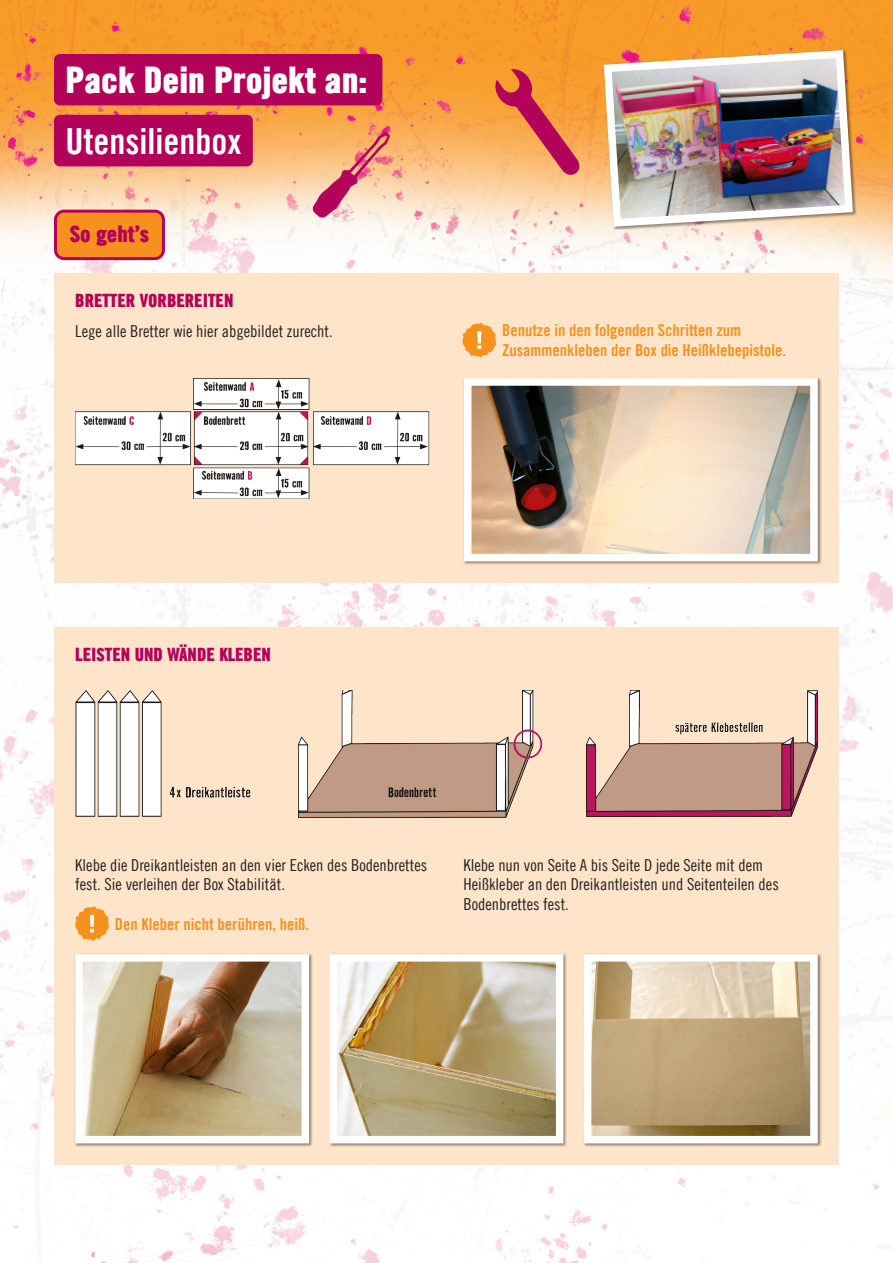
<style>
.page{position:relative;width:893px;height:1263px;background:#fff}
.page>*{position:absolute;margin:0;border:0;box-sizing:border-box;transform-origin:0 0}
.t1{font:36px "Trade Gothic Hornbach Super Bd";color:#fff}
.t2{font:36px "Trade Gothic Hornbach Bd Cn 20";color:#fff}
.t3{font:22.5px "Trade Gothic Hornbach Super Bd";color:#b3025a}
.t4{font:18px "Trade Gothic Hornbach Super Bd";color:#b3025a}
.t5{font:16.5px/19.5px "Trade Gothic Hornbach Cn 18";color:#231f20}
.t6{font:16.5px/19.5px "Trade Gothic Hornbach Bd Cn 20";color:#f6911e}
</style>
<div class="page">
<img style="left:0;top:0;width:893px;height:1263px">
<div style="left:54px;top:627px;width:785px;height:538px;background:#fee5ca"></div>
<div style="left:54px;top:273px;width:785px;height:310px;background:#fee5ca"></div>
<div style="left:54px;top:115px;width:199px;height:51px;background:#b3025a;border-radius:6px"></div>
<div style="left:54px;top:54px;width:328px;height:51px;background:#b3025a;border-radius:6px"></div>
<div style="left:56px;top:211px;width:107px;height:48px;background:#f6911e;border-radius:9px"></div>
<div style="left:54px;top:210px;width:111px;height:50px;border:3px solid #b3025a;border-radius:9px"></div>
<svg style="left:75px;top:906px;width:34px;height:35px"></svg>
<svg style="left:462px;top:323px;width:34px;height:35px"></svg>
<img style="left:170px;top:786px;width:81px;height:12px">
<img style="left:75px;top:378px;width:354px;height:121px">
<div style="left:463px;top:378px;width:359px;height:188px;background:#231f20;opacity:.5"></div>
<img style="left:473px;top:387px;width:336px;height:165px">
<div style="left:464px;top:378px;width:354px;height:183px;border:8px solid #fff"></div>
<img style="left:298px;top:690px;width:245px;height:127px">
<img style="left:586px;top:690px;width:232px;height:127px">
<div style="left:75px;top:953px;width:238px;height:194px;background:#231f20;opacity:.5"></div>
<img style="left:84px;top:963px;width:216px;height:171px">
<div style="left:75px;top:954px;width:234px;height:189px;border:8px solid #fff"></div>
<div style="left:329px;top:953px;width:239px;height:194px;background:#231f20;opacity:.5"></div>
<img style="left:339px;top:963px;width:215px;height:171px">
<div style="left:330px;top:954px;width:233px;height:189px;border:8px solid #fff"></div>
<div style="left:583px;top:953px;width:239px;height:194px;background:#231f20;opacity:.5"></div>
<img style="left:593px;top:963px;width:216px;height:171px">
<div style="left:584px;top:954px;width:234px;height:189px;border:8px solid #fff"></div>
<img style="left:600px;top:46px;width:257px;height:185px">
<img style="left:75px;top:690px;width:87px;height:127px">
<svg style="left:492px;top:69px;width:89px;height:106px;background:#e7804e"></svg>
<svg style="left:312px;top:132px;width:78px;height:86px;background:#eca18d"></svg>
<h1 class="t1" style="left:65px;top:57px;width:303px">Pack Dein Projekt an:</h1>
<h1 class="t2" style="left:65px;top:119px;width:177px">Utensilienbox</h1>
<h2 class="t3" style="left:70px;top:219px;width:81px">So geht’s</h2>
<p class="t4" style="left:75px;top:289px;width:160px">BRETTER VORBEREITEN</p>
<p class="t5" style="left:75px;top:321px;width:259px">Lege alle Bretter wie hier abgebildet zurecht.</p>
<p class="t4" style="left:75px;top:643px;width:197px">LEISTEN UND WÄNDE KLEBEN</p>
<p class="t6" style="left:502px;top:321px;width:285px">Benutze in den folgenden Schritten zum<br>Zusammenkleben der Box die Heißklebepistole.</p>
<p class="t5" style="left:75px;top:855px;width:353px">Klebe die Dreikantleisten an den vier Ecken des Bodenbrettes fest. Sie verleihen der Box Stabilität.</p>
<p class="t5" style="left:463px;top:855px;width:317px">Klebe nun von Seite A bis Seite D jede Seite mit dem<br>Heißkleber an den Dreikantleisten und Seitenteilen des<br>Bodenbrettes fest.</p>
<p class="t6" style="left:115px;top:914px;width:196px">Den Kleber nicht berühren, heiß.</p>
</div>
